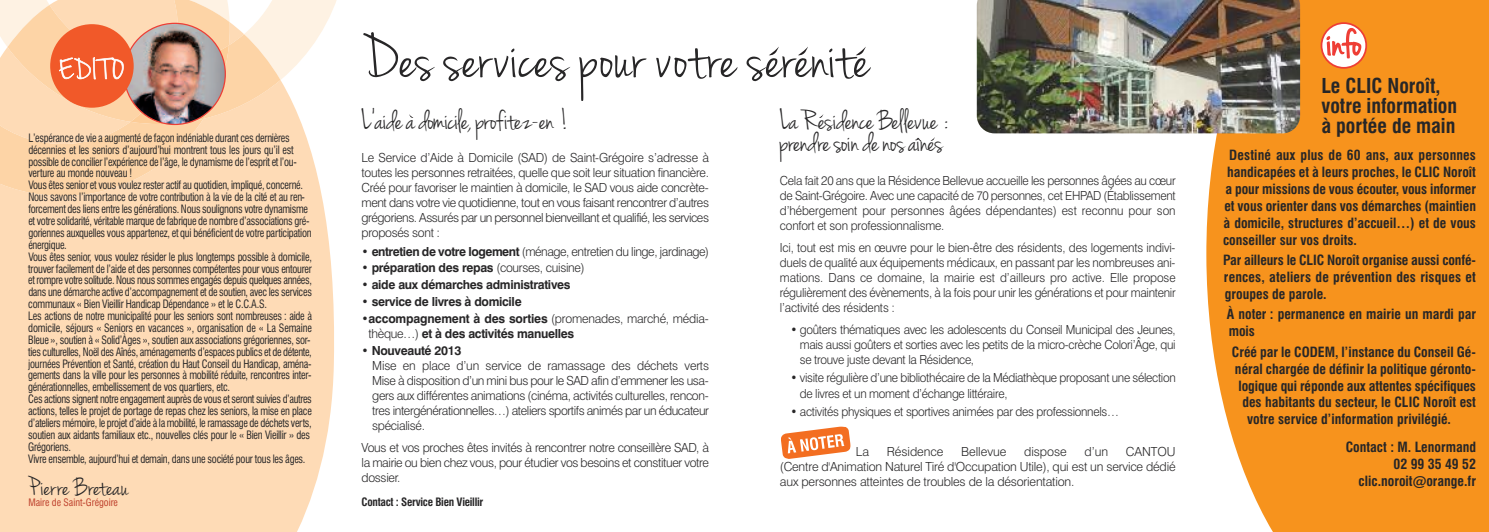
<style>
.page{position:relative;width:1489px;height:532px;background:#fff}
.page>*{position:absolute;margin:0;border:0;box-sizing:border-box;transform-origin:0 0}
.t1{font:65px "Jenna Sue";letter-spacing:.005em;color:#272627}
.t2{font:30px/22.5px "Jenna Sue";letter-spacing:-.015em;color:#272627}
.t3{font:27.5px "Jenna Sue";color:#272627}
.t4{font:700 condensed 20px/20px "Swiss 721 BT";color:#272627}
.t5{font:700 condensed 13.75px/16.9px "Swiss 721 BT";color:#272627;text-align:justify}
.t6{font:300 12.5px/15px "Swiss 721 BT";letter-spacing:-.025em;color:#272627;text-align:justify}
.t7{font:300 12.5px/15px "Swiss 721 BT";letter-spacing:-.025em;color:#272627;text-align:justify;scale:.95 1}
.t8{font:700 12.5px/15px "Swiss 721 BT";letter-spacing:-.025em;color:#272627}
.t9{font:300 12.5px "Swiss 721 BT";letter-spacing:-.005em;color:#272627}
.t10{font:condensed 11.25px/11.9px "Swiss 721 BT";letter-spacing:-.025em;color:#272627;scale:.92 1}
.t11{font:700 condensed 11.25px "Swiss 721 BT";letter-spacing:-.025em;color:#272627}
.t12{font:condensed 10px "Swiss 721 BT";color:#bd3e2a}
.s1{font-weight:700}
.s2{font-weight:300}
</style>
<div class="page">
<div style="left:1210px;top:0;width:278px;height:531px;background:#f7931d"></div>
<div style="left:0;top:196px;width:334px;height:335px;background:#fedbb6"></div>
<svg style="left:0;top:0;width:337px;height:196px;background:#f2caac"></svg>
<svg style="left:856px;top:47px;width:9px;height:9px"></svg>
<svg style="left:769px;top:47px;width:9px;height:9px"></svg>
<svg style="left:798px;top:48px;width:9px;height:8px"></svg>
<svg style="left:915px;top:138px;width:6px;height:3px"></svg>
<img style="left:976px;top:0;width:323px;height:133px">
<svg style="left:1321px;top:23px;width:44px;height:45px"></svg>
<div style="left:1320px;top:22px;width:46px;height:47px;border:2px solid #ee3e35;border-radius:50%"></div>
<svg style="left:1325px;top:26px;width:36px;height:43px"></svg>
<svg style="left:781px;top:426px;width:69px;height:33px"></svg>
<p class="t10" style="left:28px;top:133px;width:310px">L’espérance de vie a augmenté de façon indéniable durant ces dernières décennies et les seniors d’aujourd’hui montrent tous les jours qu’il est possible de concilier l’expérience de l’âge, le dynamisme de l’esprit et l’ou&shy;verture au monde nouveau !<br>Vous êtes senior et vous voulez rester actif au quotidien, impliqué, concerné.<br>Nous savons l’importance de votre contribution à la vie de la cité et au ren&shy;forcement des liens entre les générations. Nous soulignons votre dynamisme et votre solidarité, véritable marque de fabrique de nombre d’associations gré&shy;goriennes auxquelles vous appartenez, et qui bénéficient de votre participation énergique.<br>Vous êtes senior, vous voulez résider le plus longtemps possible à domicile, trouver facilement de l’aide et des personnes compétentes pour vous entourer et rompre votre solitude. Nous nous sommes engagés depuis quelques années, dans une démarche active d’accompagnement et de soutien, avec les services communaux « Bien Vieillir Handicap Dépendance » et le C.C.A.S.<br>Les actions de notre municipalité pour les seniors sont nombreuses : aide à domicile, séjours « Seniors en vacances », organisation de « La Semaine Bleue », soutien à « Solid’Àges », soutien aux associations grégoriennes, sor&shy;ties culturelles, Noël des Aînés, aménagements d’espaces publics et de détente, journées Prévention et Santé, création du Haut Conseil du Handicap, aména&shy;gements dans la ville pour les personnes à mobilité réduite, rencontres inter&shy;générationnelles, embellissement de vos quartiers, etc.<br>Ces actions signent notre engagement auprès de vous et seront suivies d’autres actions, telles le projet de portage de repas chez les seniors, la mise en place d’ateliers mémoire, le projet d’aide à la mobilité, le ramassage de déchets verts, soutien aux aidants familiaux etc., nouvelles clés pour le « Bien Vieillir » des Grégoriens.<br>Vivre ensemble, aujourd’hui et demain, dans une société pour tous les âges.</p>
<h3 class="t3" style="left:28px;top:473px;width:102px">Pierre Breteau</h3>
<p class="t12" style="left:28px;top:498px;width:91px">Maire de Saint-Grégoire</p>
<h1 class="t1" style="left:361px;top:28px;width:509px">Des services pour votre serenite</h1>
<h2 class="t2" style="left:361px;top:110px;width:208px">L’aideadomicile,profitez-en !</h2>
<p class="t6" style="left:361px;top:151px;width:349px">Le Service d’Aide à Domicile (SAD) de Saint-Grégoire s’adresse à toutes les personnes retraitées, quelle que soit leur situation financière.<br>Créé pour favoriser le maintien à domicile, le SAD vous aide concrète&shy;ment dans votre vie quotidienne, tout en vous faisant rencontrer d’autres grégoriens. Assurés par un personnel bienveillant et qualifié, les services proposés sont :</p>
<p class="t6" style="left:361px;top:245px;width:349px"><span class="s1">• entretien de votre logement</span> (ménage, entretien du linge, jardinage)</p>
<p class="t8" style="left:361px;top:262px;width:224px">• préparation des repas <span class="s2">(courses, cuisine)</span></p>
<p class="t8" style="left:361px;top:278px;width:210px">• aide aux démarches administratives</p>
<p class="t8" style="left:361px;top:295px;width:161px">• service de livres à domicile</p>
<p class="t8" style="left:368px;top:312px;width:342px;text-indent:-7px">•accompagnement à des sorties <span class="s2">(promenades, marché, média&shy;thèque…)</span> et à des activités manuelles</p>
<p class="t8" style="left:361px;top:344px;width:101px">• Nouveauté 2013</p>
<p class="t6" style="left:372px;top:359px;width:338px">Mise en place d’un service de ramassage des déchets verts Mise à disposition d’un mini bus pour le SAD afin d’emmener les usa&shy;gers aux différentes animations (cinéma, activités culturelles, rencon&shy;tres intergénérationnelles…) ateliers sportifs animés par un éducateur spécialisé.</p>
<p class="t6" style="left:361px;top:441px;width:349px">Vous et vos proches êtes invités à rencontrer notre conseillère SAD, à la mairie ou bien chez vous, pour étudier vos besoins et constituer votre dossier.</p>
<p class="t11" style="left:361px;top:497px;width:123px">Contact : Service Bien Vieillir</p>
<h2 class="t2" style="left:780px;top:110px;width:169px">LaResidence Bellevue : prendresoindenosaines</h2>
<p class="t7" style="left:780px;top:174px;width:418px">Cela fait 20 ans que la Résidence Bellevue accueille les personnes âgées au cœur de Saint-Grégoire. Avec une capacité de 70 personnes, cet EHPAD (Établissement d’hébergement pour personnes âgées dépendantes) est reconnu pour son confort et son professionnalisme.</p>
<p class="t7" style="left:780px;top:241px;width:418px">Ici, tout est mis en œuvre pour le bien-être des résidents, des logements indivi&shy;duels de qualité aux équipements médicaux, en passant par les nombreuses ani&shy;mations. Dans ce domaine, la mairie est d’ailleurs pro active. Elle propose régulièrement des évènements, à la fois pour unir les générations et pour maintenir l’activité des résidents :</p>
<p class="t7" style="left:799px;top:323px;width:397px;text-indent:-9px">• goûters thématiques avec les adolescents du Conseil Municipal des Jeunes, mais aussi goûters et sorties avec les petits de la micro-crèche Colori’Âge, qui se trouve juste devant la Résidence,</p>
<p class="t7" style="left:799px;top:371px;width:397px;text-indent:-9px">• visite régulière d’une bibliothécaire de la Médiathèque proposant une sélection de livres et un moment d’échange littéraire,</p>
<p class="t7" style="left:790px;top:405px;width:347px">• activités physiques et sportives animées par des professionnels…</p>
<p class="t6" style="left:856px;top:445px;width:15px">La</p>
<p class="t9" style="left:886px;top:446px;width:58px">Résidence</p>
<p class="t9" style="left:961px;top:446px;width:47px">Bellevue</p>
<p class="t9" style="left:1024px;top:446px;width:44px">dispose</p>
<p class="t6" style="left:1084px;top:445px;width:25px">d’un</p>
<p class="t6" style="left:780px;top:445px;width:397px;text-indent:346px">CANTOU (Centre d'Animation Naturel Tiré d'Occupation Utile), qui est un service dédié aux personnes atteintes de troubles de la désorientation.</p>
<h3 class="t4" style="left:1321px;top:77px;width:137px">Le CLIC Noroît, votre information à portée de main</h3>
<p class="t5" style="left:1229px;top:148px;width:248px">Destiné aux plus de 60 ans, aux personnes</p>
<p class="t5" style="left:1227px;top:165px;width:250px">handicapées et à leurs proches, le CLIC Noroît</p>
<p class="t5" style="left:1225px;top:182px;width:252px">a pour missions de vous écouter, vous informer</p>
<p class="t5" style="left:1224px;top:198px;width:253px">et vous orienter dans vos démarches (maintien</p>
<p class="t5" style="left:1223px;top:215px;width:254px">à domicile, structures d’accueil…) et de vous</p>
<p class="t5" style="left:1222px;top:232px;width:135px">conseiller sur vos droits.</p>
<p class="t5" style="left:1223px;top:253px;width:254px">Par ailleurs le CLIC Noroît organise aussi confé&shy;rences, ateliers de prévention des risques et groupes de parole.</p>
<p class="t5" style="left:1226px;top:307px;width:250px">À noter : permanence en mairie un mardi par mois</p>
<p class="t5" style="left:1231px;top:344px;width:245px">Créé par le CODEM, l’instance du Conseil Gé-</p>
<p class="t5" style="left:1234px;top:361px;width:242px">néral chargée de définir la politique géronto-</p>
<p class="t5" style="left:1238px;top:378px;width:239px">logique qui réponde aux attentes spécifiques</p>
<p class="t5" style="left:1242px;top:395px;width:235px">des habitants du secteur, le CLIC Noroît est</p>
<p class="t5" style="left:1246px;top:412px;width:205px">votre service d’information privilégié.</p>
<p class="t5" style="left:1345px;top:439px;width:132px;text-align:right">Contact : M. Lenormand<br>02 99 35 49 52 clic.noroit@orange.fr</p>
</div>
